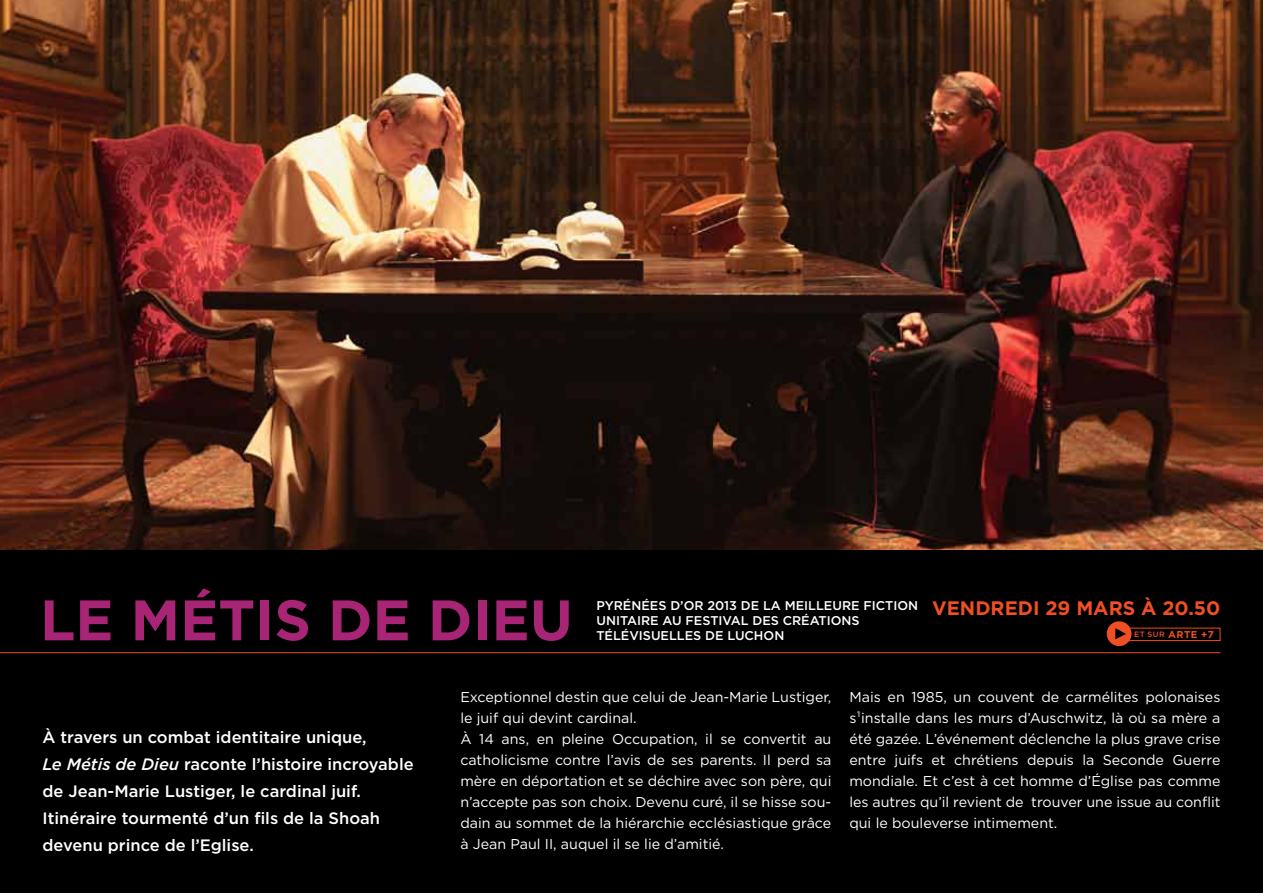
<style>
.page{position:relative;width:1263px;height:893px;background:#fff}
.page>*{position:absolute;margin:0;border:0;box-sizing:border-box;transform-origin:0 0}
.t1{font:700 57px "Gotham";color:#a72574}
.t2{font:500 16.5px/27px "Gotham";color:#fff}
.t3{font:14.25px/21px "Gotham";color:#fff}
.t4{font:500 12.6px/15.1px "Gotham";color:#fff}
.t5{font:700 9.9px "Gotham";color:#f04e23}
.s1{font-weight:700;font-size:19.5px;color:#f04e23}
.s2{font-weight:500;font-size:7.8px}
.s3{font-style:italic}
</style>
<div class="page">
<img style="left:0;top:0;width:1263px;height:551px">
<div style="left:0;top:551px;width:1263px;height:342px;background:#000"></div>
<hr style="left:0;top:652px;width:1220px;height:1px;background:#f04e23">
<div style="left:1120px;top:628px;width:100px;height:13px;border:1px solid #f04e23"></div>
<div style="left:1107px;top:621px;width:24px;height:25px;background:#f04e23;border-radius:50%"></div>
<svg style="left:1115px;top:628px;width:11px;height:11px"></svg>
<h1 class="t1" style="left:40px;top:582px;width:534px">LE MÉTIS DE DIEU</h1>
<p class="t4" style="left:596px;top:597px;width:625px">pyrén ées d’or 2013 de la meilleure fiction <span class="s1">VENDREDI 29 MARS À 20.50 </span>un itaire au festival des créations<br>télévisuelles de luchon</p>
<p class="t5" style="left:1134px;top:628px;width:81px"><span class="s2">et sur</span> ARTE +7</p>
<p class="t2" style="left:43px;top:723px;width:373px">À travers un combat identitaire unique,<br><span class="s3">Le Métis de Dieu</span> raconte l’histoire incroyable de Jean-Marie Lustiger, le cardinal juif.<br>Itinéraire tourmenté d’un fils de la Shoah devenu prince de l’Eglise.</p>
<p class="t3" style="left:460px;top:687px;width:373px">Exceptionnel destin que celui de Jean-Marie Lustiger, le juif qui devint cardinal.<br>À 14 ans, en pleine Occupation, il se convertit au catholicisme contre l’avis de ses parents. I l perd sa mère en déportation et se déchire avec son père, qui n’accepte pas son choix. Devenu curé, il se hisse sou&shy;dain au sommet de la hiérarchie ecclésiastique grâce à Jean Paul II, auquel il se lie d’amitié.</p>
<p class="t3" style="left:849px;top:687px;width:373px;text-align:justify">Mais en 1985, un couvent de carmélites polonaises s¹installe dans les murs d’Auschwitz, là où sa mère a été gazée. L’événement déclenche la plus grave crise entre juifs et chrétiens depuis la Seconde Guerre mondiale. Et c’est à cet homme d’église pas comme les autres qu’il revient de trouver une issue au conflit qui le bouleverse intimement.</p>
</div>
